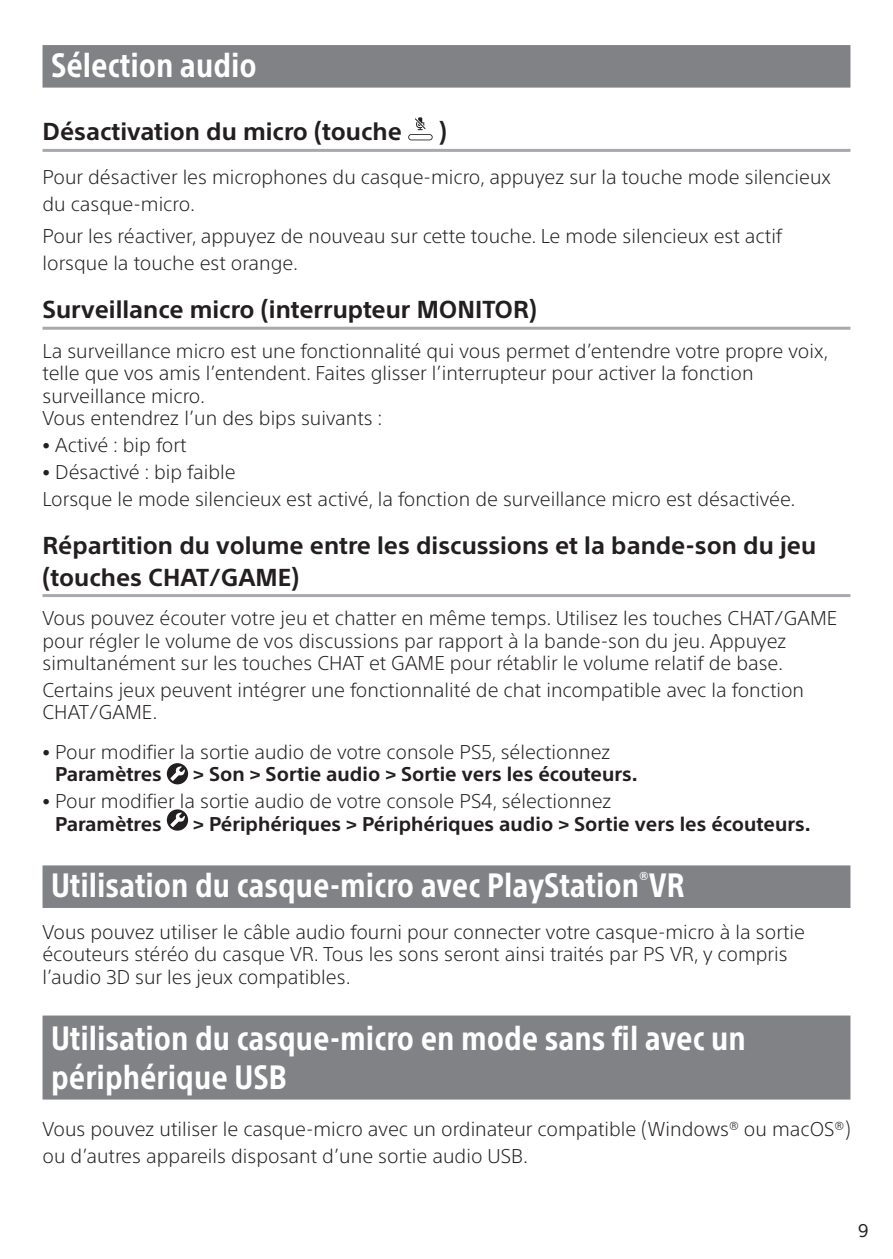
<style>
.page{position:relative;width:893px;height:1259px;background:#fff}
.page>*{position:absolute;margin:0;border:0;box-sizing:border-box;transform-origin:0 0}
.t1{font:700 condensed 33px/39px "SST";color:#fff}
.t2{font:700 24px/31.5px "SST";color:#231f20}
.t3{font:300 19.5px/22.5px "SST";color:#231f20}
.t4{font:700 19.5px "SST";color:#231f20}
.t5{font:18px "SST";color:#231f20}
.s1{font-family:"Sony Font Unicode";font-weight:400;font-size:13.5px}
.s2{font-weight:700}
</style>
<div class="page">
<div style="left:43px;top:45px;width:807px;height:43px;background:#808285"></div>
<hr style="left:43px;top:149px;width:807px;height:3px;background:#a8a9ad">
<hr style="left:43px;top:327px;width:807px;height:3px;background:#a8a9ad">
<hr style="left:43px;top:594px;width:807px;height:3px;background:#a8a9ad">
<div style="left:43px;top:865px;width:807px;height:43px;background:#808285"></div>
<div style="left:43px;top:1015px;width:807px;height:84px;background:#808285"></div>
<svg style="left:408px;top:134px;width:25px;height:6px"></svg>
<svg style="left:415px;top:117px;width:11px;height:13px"></svg>
<svg style="left:167px;top:763px;width:21px;height:21px"></svg>
<svg style="left:167px;top:809px;width:21px;height:21px"></svg>
<h1 class="t1" style="left:51px;top:45px;width:207px">Sélection audio</h1>
<p class="t2" style="left:43px;top:116px;width:361px">Désactivation du micro (touche</p>
<p class="t2" style="left:439px;top:116px;width:9px">)</p>
<p class="t3" style="left:43px;top:164px;width:790px;line-height:27px">Pour désactiver les microphones du casque-micro, appuyez sur la touche mode silencieux du casque-micro.</p>
<p class="t3" style="left:43px;top:222px;width:741px;line-height:27px">Pour les réactiver, appuyez de nouveau sur cette touche. Le mode silencieux est actif lorsque la touche est orange.</p>
<p class="t2" style="left:43px;top:294px;width:496px">Surveillance micro (interrupteur MONITOR)</p>
<p class="t3" style="left:43px;top:339px;width:787px">La surveillance micro est une fonctionnalité qui vous permet d’entendre votre propre voix, telle que vos amis l’entendent. Faites glisser l’interrupteur pour activer la fonction surveillance micro.<br>Vous entendrez l’un des bips suivants :</p>
<p class="t3" style="left:43px;top:431px;width:755px;line-height:26.7px"><span class="s1">ˎ</span> Activé : bip fort<br><span class="s1">ˎ</span> Désactivé : bip faible<br>Lorsque le mode silencieux est activé, la fonction de surveillance micro est désactivée.</p>
<p class="t2" style="left:43px;top:529px;width:775px">Répartition du volume entre les discussions et la bande-son du jeu (touches CHAT/GAME)</p>
<p class="t3" style="left:43px;top:607px;width:796px">Vous pouvez écouter votre jeu et chatter en même temps. Utilisez les touches CHAT/GAME pour régler le volume de vos discussions par rapport à la bande-son du jeu. Appuyez simultanément sur les touches CHAT et GAME pour rétablir le volume relatif de base.</p>
<p class="t3" style="left:43px;top:678px;width:763px">Certains jeux peuvent intégrer une fonctionnalité de chat incompatible avec la fonction<br>CHAT/GAME.</p>
<p class="t3" style="left:55px;top:740px;width:557px;text-indent:-13px"><span class="s1">ˎ</span> Pour modifier la sortie audio de votre console PS5, sélectionnez<br><span class="s2">Paramètres</span></p>
<p class="t3" style="left:43px;top:761px;width:597px;line-height:26.7px;text-indent:151px"><span class="s2">&gt; Son &gt; Sortie audio &gt; Sortie vers les écouteurs. </span><span class="s1">ˎ</span> Pour modifier la sortie audio de votre console PS4, sélectionnez</p>
<p class="t4" style="left:55px;top:812px;width:108px">Paramètres</p>
<p class="t4" style="left:193px;top:812px;width:619px">&gt; Périphériques &gt; Périphériques audio &gt; Sortie vers les écouteurs.</p>
<h1 class="t1" style="left:51px;top:865px;width:635px">Utilisation du casque-micro avec PlayStation<sup>®</sup>VR</h1>
<p class="t3" style="left:43px;top:920px;width:764px">Vous pouvez utiliser le câble audio fourni pour connecter votre casque-micro à la sortie écouteurs stéréo du casque VR. Tous les sons seront ainsi traités par PS VR, y compris l’audio 3D sur les jeux compatibles.</p>
<h1 class="t1" style="left:51px;top:1018px;width:696px">Utilisation du casque-micro en mode sans fil avec un périphérique USB</h1>
<p class="t3" style="left:43px;top:1115px;width:809px;line-height:27px">Vous pouvez utiliser le casque-micro avec un ordinateur compatible (Windows® ou macOS®) ou d’autres appareils disposant d’une sortie audio USB.</p>
<p class="t5" style="left:858px;top:1219px;width:12px">9</p>
</div>
